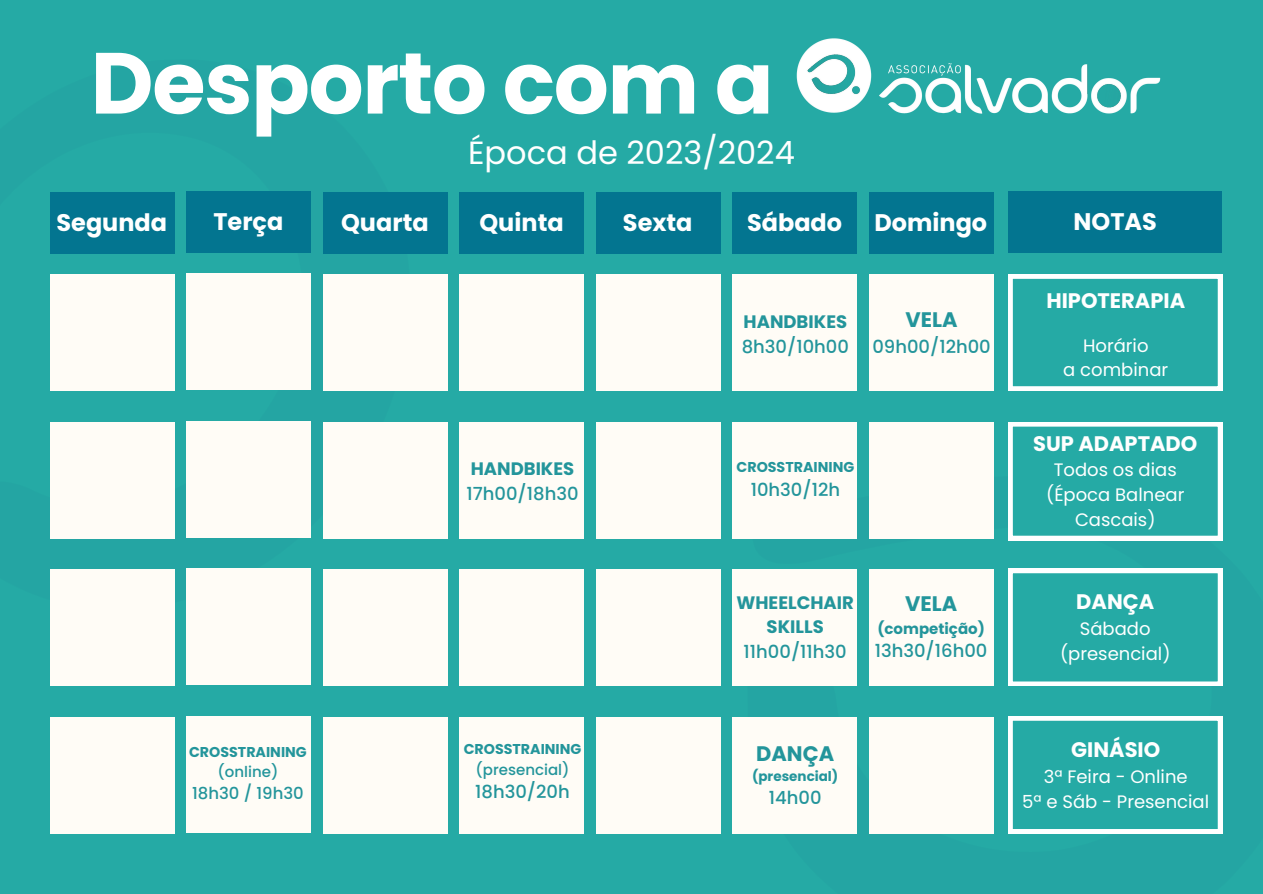
<style>
.page{position:relative;width:1263px;height:894px;background:#fff}
.page>*{position:absolute;margin:0;border:0;box-sizing:border-box;transform-origin:0 0}
.t1{font:700 86.4px "Poppins";letter-spacing:-.015em;color:#fff}
.t2{font:32.1px "Poppins";color:#fff}
.t3{font:700 24px "Poppins";color:#fff}
.t4{font:700 21px "Poppins";color:#fff}
.t5{font:700 21px "Poppins";color:#23959b}
.t6{font:18px/24.8px "Poppins";color:#fff;text-align:center}
.t7{font:500 18px/24.8px "Poppins";color:#23959b}
.t8{font:700 18px/24.8px "Poppins";color:#23959b;text-align:center}
.t9{font:500 16.5px "Poppins";color:#23959b}
.t10{font:500 15px "Poppins";color:#23959b}
.t11{font:700 15px "Poppins";color:#23959b}
.t12{font:700 14.25px "Poppins";color:#23959b}
.t13{font:700 13.5px "Poppins";color:#23959b}
.s1{font-weight:700}
.s2{font-weight:500}
</style>
<div class="page">
<div style="left:0;top:0;width:1263px;height:893px;background:#25aaa5"></div>
<svg style="left:631px;top:313px;width:592px;height:521px"></svg>
<div style="left:869px;top:274px;width:124px;height:116px;background:#fffcf6"></div>
<div style="left:869px;top:422px;width:124px;height:116px;background:#fffcf6"></div>
<div style="left:869px;top:569px;width:124px;height:116px;background:#fffcf6"></div>
<div style="left:869px;top:717px;width:124px;height:116px;background:#fffcf6"></div>
<div style="left:869px;top:192px;width:124px;height:62px;background:#037590"></div>
<div style="left:50px;top:274px;width:125px;height:116px;background:#fffcf6"></div>
<div style="left:50px;top:422px;width:125px;height:116px;background:#fffcf6"></div>
<div style="left:50px;top:569px;width:125px;height:116px;background:#fffcf6"></div>
<div style="left:50px;top:717px;width:125px;height:116px;background:#fffcf6"></div>
<div style="left:50px;top:192px;width:125px;height:62px;background:#037590"></div>
<svg style="left:1008px;top:422px;width:214px;height:118px"></svg>
<svg style="left:1008px;top:568px;width:214px;height:117px"></svg>
<svg style="left:1008px;top:716px;width:214px;height:117px"></svg>
<svg style="left:1008px;top:274px;width:214px;height:116px"></svg>
<div style="left:1008px;top:191px;width:214px;height:62px;background:#037590"></div>
<img style="left:796px;top:38px;width:365px;height:76px">
<div style="left:186px;top:273px;width:125px;height:117px;background:#fffcf6"></div>
<div style="left:186px;top:421px;width:125px;height:116px;background:#fffcf6"></div>
<div style="left:186px;top:568px;width:125px;height:117px;background:#fffcf6"></div>
<div style="left:186px;top:716px;width:125px;height:116px;background:#fffcf6"></div>
<div style="left:187px;top:191px;width:124px;height:62px;background:#037590"></div>
<div style="left:323px;top:274px;width:124px;height:116px;background:#fffcf6"></div>
<div style="left:323px;top:422px;width:124px;height:116px;background:#fffcf6"></div>
<div style="left:323px;top:569px;width:124px;height:116px;background:#fffcf6"></div>
<div style="left:323px;top:717px;width:124px;height:116px;background:#fffcf6"></div>
<div style="left:323px;top:192px;width:124px;height:62px;background:#037590"></div>
<div style="left:459px;top:274px;width:125px;height:116px;background:#fffcf6"></div>
<div style="left:459px;top:422px;width:125px;height:116px;background:#fffcf6"></div>
<div style="left:459px;top:569px;width:125px;height:116px;background:#fffcf6"></div>
<div style="left:459px;top:717px;width:125px;height:116px;background:#fffcf6"></div>
<div style="left:459px;top:192px;width:125px;height:62px;background:#037590"></div>
<div style="left:596px;top:274px;width:124px;height:116px;background:#fffcf6"></div>
<div style="left:596px;top:422px;width:124px;height:116px;background:#fffcf6"></div>
<div style="left:596px;top:569px;width:124px;height:116px;background:#fffcf6"></div>
<div style="left:596px;top:717px;width:124px;height:116px;background:#fffcf6"></div>
<div style="left:596px;top:192px;width:124px;height:62px;background:#037590"></div>
<div style="left:732px;top:274px;width:125px;height:116px;background:#fffcf6"></div>
<div style="left:732px;top:422px;width:125px;height:116px;background:#fffcf6"></div>
<div style="left:732px;top:569px;width:125px;height:116px;background:#fffcf6"></div>
<div style="left:732px;top:717px;width:125px;height:116px;background:#fffcf6"></div>
<div style="left:732px;top:192px;width:125px;height:62px;background:#037590"></div>
<h4 class="t1" style="left:91px;top:23px;width:684px">Desporto com a</h4>
<p class="t2" style="left:468px;top:130px;width:328px">Época de 2023/2024</p>
<p class="t3" style="left:479px;top:205px;width:86px">Quinta</p>
<h4 class="t3" style="left:623px;top:205px;width:71px">Sexta</h4>
<h4 class="t3" style="left:747px;top:205px;width:97px">Sábado</h4>
<h1 class="t3" style="left:57px;top:205px;width:112px">Segunda</h1>
<p class="t3" style="left:874px;top:205px;width:114px">Domingo</p>
<p class="t3" style="left:213px;top:205px;width:71px">Terça</p>
<p class="t3" style="left:341px;top:205px;width:89px">Quarta</p>
<h4 class="t12" style="left:189px;top:741px;width:119px">CROSSTRAINING</h4>
<h4 class="t10" style="left:217px;top:761px;width:62px">(online)</h4>
<h6 class="t9" style="left:192px;top:781px;width:113px">18h30 / 19h30</h6>
<p class="t7" style="left:466px;top:456px;width:114px"><span class="s1">HANDBIKES<br></span>17h00/18h30</p>
<h6 class="t12" style="left:464px;top:739px;width:119px">CROSSTRAINING</h6>
<p class="t10" style="left:476px;top:758px;width:95px">(presencial)</p>
<p class="t7" style="left:475px;top:779px;width:96px">18h30/20h</p>
<p class="t7" style="left:742px;top:309px;width:109px"><span class="s1">HANDBIKES<br></span>8h30/10h00</p>
<p class="t5" style="left:905px;top:304px;width:54px">VELA</p>
<p class="t7" style="left:872px;top:334px;width:120px">09h00/12h00</p>
<h6 class="t12" style="left:736px;top:457px;width:119px">CROSSTRAINING</h6>
<p class="t7" style="left:751px;top:477px;width:91px">10h30/12h</p>
<h4 class="t8" style="left:736px;top:590px;width:119px">WHEELCHAIR<br>SKILLS<br><span class="s2">11h00/11h30</span></h4>
<p class="t5" style="left:905px;top:588px;width:54px">VELA</p>
<p class="t11" style="left:877px;top:617px;width:109px">(competição)</p>
<h3 class="t7" style="left:875px;top:638px;width:114px">13h30/16h00</h3>
<h6 class="t5" style="left:756px;top:738px;width:79px">DANÇA</h6>
<p class="t13" style="left:752px;top:766px;width:88px">(presencial)</p>
<p class="t7" style="left:769px;top:785px;width:54px">14h00</p>
<h4 class="t3" style="left:1073px;top:205px;width:85px">NOTAS</h4>
<p class="t4" style="left:1046px;top:285px;width:140px">HIPOTERAPIA</p>
<p class="t6" style="left:1083px;top:333px;width:67px">Horário</p>
<h2 class="t6" style="left:1063px;top:357px;width:106px">a combinar</h2>
<h5 class="t4" style="left:1033px;top:428px;width:166px">SUP ADAPTADO</h5>
<p class="t6" style="left:1054px;top:457px;width:125px">Todos os dias</p>
<p class="t6" style="left:1046px;top:482px;width:140px">(Época Balnear<br>Cascais)</p>
<p class="t4" style="left:1076px;top:586px;width:79px">DANÇA</p>
<p class="t6" style="left:1080px;top:616px;width:72px">Sábado</p>
<p class="t6" style="left:1060px;top:640px;width:112px">(presencial)</p>
<p class="t4" style="left:1071px;top:734px;width:91px">GINÁSIO</p>
<p class="t6" style="left:1044px;top:764px;width:145px">3ª Feira - Online</p>
<p class="t6" style="left:1022px;top:788px;width:188px">5ª e Sáb - Presencial</p>
</div>
